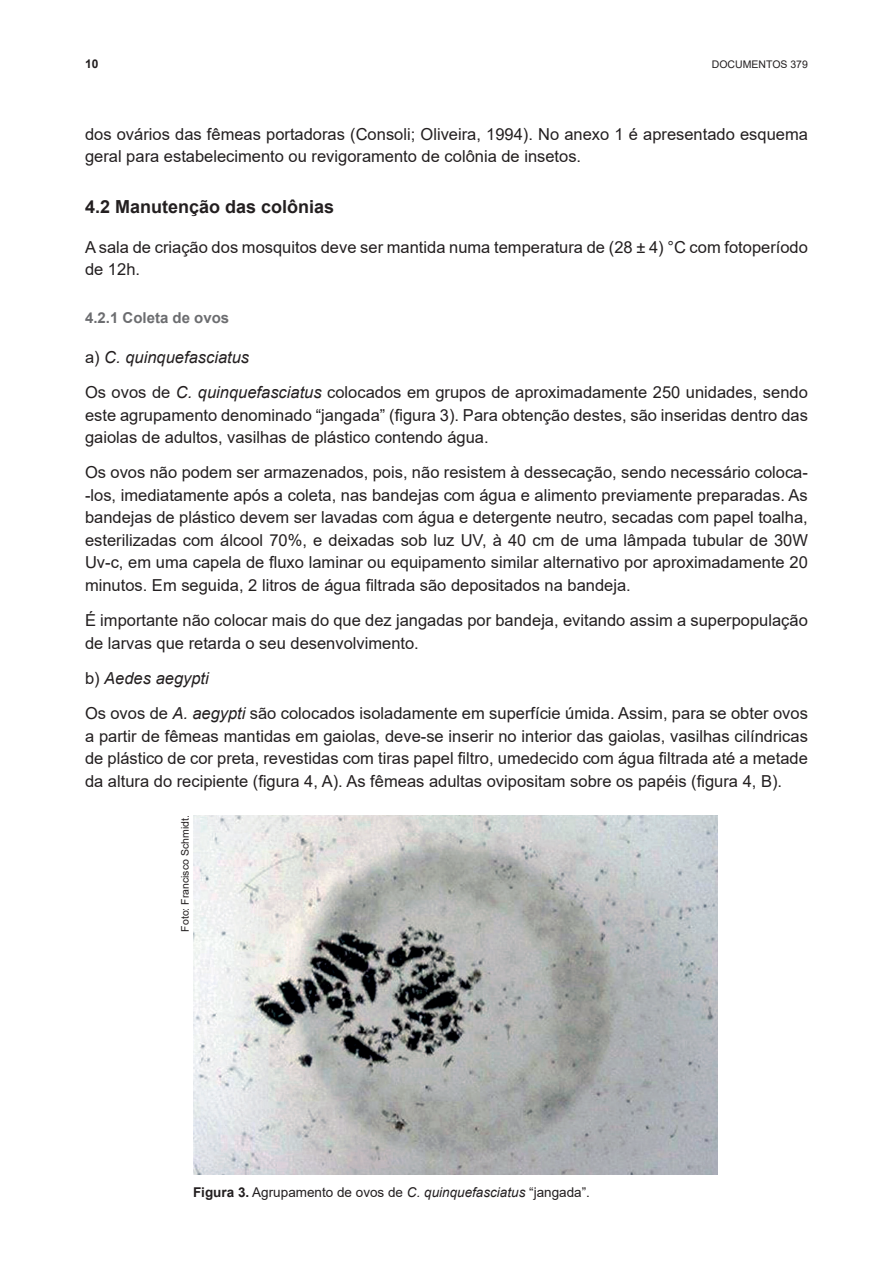
<style>
.page{position:relative;width:893px;height:1263px;background:#fff}
.page>*{position:absolute;margin:0;border:0;box-sizing:border-box;transform-origin:0 0}
.TITULO_2{font:700 18px "Arial";color:#231f20}
.MIOLO{font:16.5px/22.5px "Arial";color:#231f20}
.MIOLO-2{font:italic 16.5px "Arial";color:#231f20}
.TITULO_3{font:700 15px "Arial";color:#6c6d70}
.FIGURA_LEGENDA{font:13.5px "Arial";color:#231f20}
.t1{font:700 12px "Arial";color:#231f20}
.CREDITO_FOTO{font:10.5px "Arial";color:#231f20}
.s1{font-style:normal}
.s2{font-style:italic}
.s3{font-weight:700}
</style>
<div class="page">
<img style="left:193px;top:815px;width:525px;height:360px">
<p class="t1" style="left:85px;top:56px;width:15px">10</p>
<p class="CREDITO_FOTO" style="left:712px;top:57px;width:98px">DOCUMENTOS 379</p>
<p class="MIOLO" style="left:85px;top:122px;width:724px">dos ovários das fêmeas portadoras (Consoli; Oliveira, 1994). No anexo 1 é apresentado esquema geral para estabelecimento ou revigoramento de colônia de insetos.</p>
<p class="TITULO_2" style="left:85px;top:194px;width:251px">4.2 Manutenção das colônias</p>
<p class="MIOLO" style="left:85px;top:236px;width:724px">A sala de criação dos mosquitos deve ser mantida numa temperatura de (28 ± 4) °C com fotoperíodo de 12h.</p>
<p class="TITULO_3" style="left:85px;top:307px;width:146px">4.2.1 Coleta de ovos</p>
<p class="MIOLO-2" style="left:85px;top:346px;width:166px"><span class="s1">a)</span> C. quinquefasciatus</p>
<p class="MIOLO" style="left:85px;top:381px;width:724px;text-align:justify">Os ovos de <span class="s2">C. quinquefasciatus</span> colocados em grupos de aproximadamente 250 unidades, sendo este agrupamento denominado “jangada” (figura 3). Para obtenção destes, são inseridas dentro das gaiolas de adultos, vasilhas de plástico contendo água.</p>
<p class="MIOLO" style="left:85px;top:461px;width:724px;text-align:justify">Os ovos não podem ser armazenados, pois, não resistem à dessecação, sendo necessário coloca--los, imediatamente após a coleta, nas bandejas com água e alimento previamente preparadas. As bandejas de plástico devem ser lavadas com água e detergente neutro, secadas com papel toalha, esterilizadas com álcool 70%, e deixadas sob luz UV, à 40 cm de uma lâmpada tubular de 30W Uv-c, em uma capela de fluxo laminar ou equipamento similar alternativo por aproximadamente 20 minutos. Em seguida, 2 litros de água filtrada são depositados na bandeja.</p>
<p class="MIOLO" style="left:85px;top:609px;width:724px">É importante não colocar mais do que dez jangadas por bandeja, evitando assim a superpopulação de larvas que retarda o seu desenvolvimento.</p>
<p class="MIOLO-2" style="left:85px;top:667px;width:125px"><span class="s1">b)</span> Aedes aegypti</p>
<p class="MIOLO" style="left:85px;top:702px;width:724px;text-align:justify">Os ovos de <span class="s2">A. aegypti</span> são colocados isoladamente em superfície úmida. Assim, para se obter ovos a partir de fêmeas mantidas em gaiolas, deve-se inserir no interior das gaiolas, vasilhas cilíndricas de plástico de cor preta, revestidas com tiras papel filtro, umedecido com água filtrada até a metade da altura do recipiente (figura 4, A). As fêmeas adultas ovipositam sobre os papéis (figura 4, B).</p>
<p class="CREDITO_FOTO" style="left:178px;top:931px;width:118px;rotate:-90deg">Foto: Francisco Schmidt.</p>
<p class="FIGURA_LEGENDA" style="left:193px;top:1183px;width:398px"><span class="s3">Figura 3.</span> Agrupamento de ovos de <span class="s2">C. quinquefasciatus</span> “jangada”.</p>
</div>
